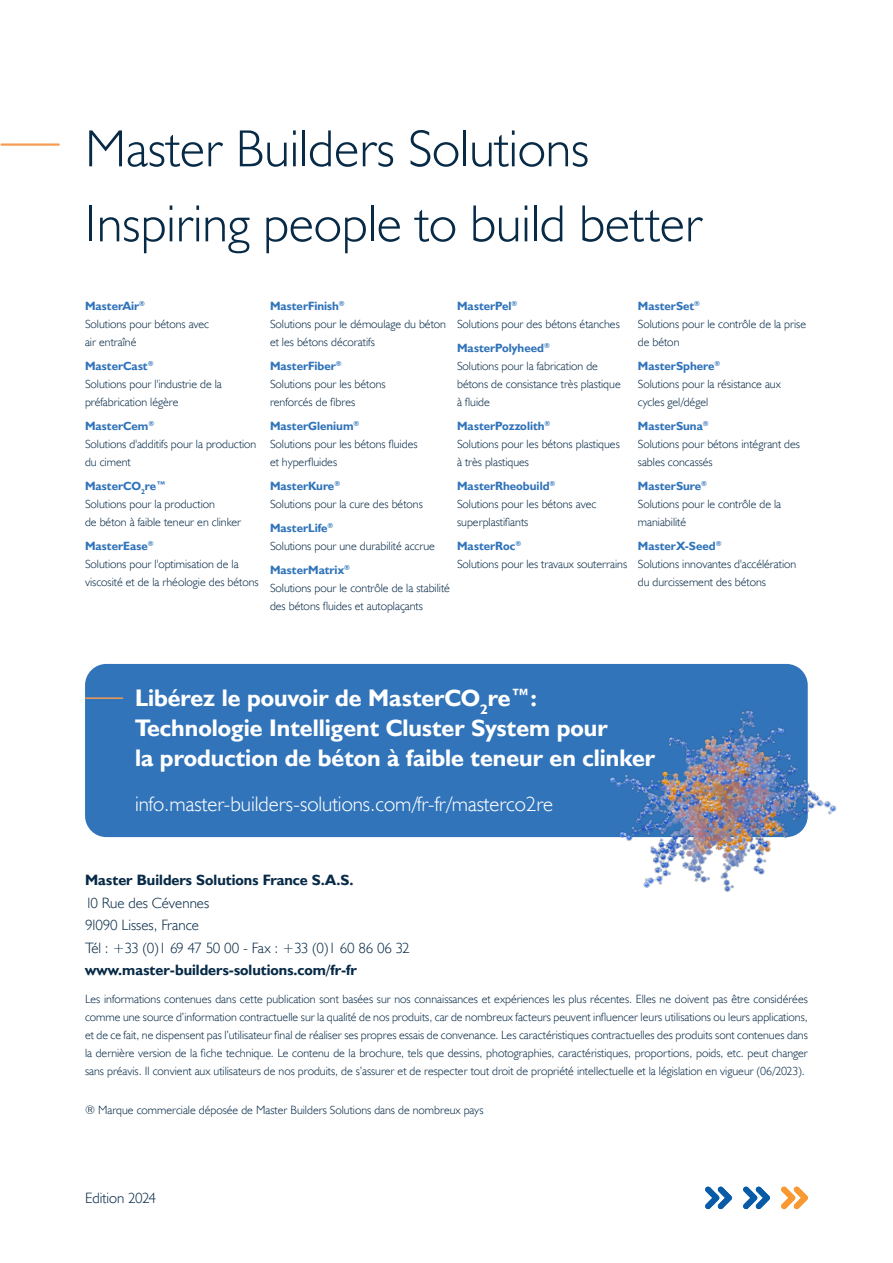
<style>
.page{position:relative;width:893px;height:1263px;background:#fff}
.page>*{position:absolute;margin:0;border:0;box-sizing:border-box;transform-origin:0 0}
.t1{font:300 52.5px/75px "Humanist 521 BT";color:#072a47}
.t2{font:700 24px/30px "Humanist 521 BT";color:#fff}
.t3{font:300 21px "Humanist 521 BT";color:#fff}
.t4{font:300 15px/22.5px "Humanist 521 BT";color:#072a47}
.t5{font:700 15px "Humanist 521 BT";color:#072a47}
.t6{font:300 12px/18px "Humanist 521 BT";color:#072a47}
.s1{font-weight:700;color:#3174ba}
</style>
<div class="page">
<hr style="left:2px;top:143px;width:57px;height:3px;background:#f79b52">
<div style="left:85px;top:664px;width:723px;height:173px;background:#3174ba;border-radius:21px"></div>
<svg style="left:705px;top:1187px;width:27px;height:22px"></svg>
<svg style="left:743px;top:1187px;width:27px;height:22px"></svg>
<svg style="left:781px;top:1187px;width:27px;height:22px"></svg>
<hr style="left:86px;top:697px;width:37px;height:2px;background:#f79b52">
<img style="left:577px;top:693px;width:260px;height:199px">
<h1 class="t1" style="left:85px;top:111px;width:619px">Master Builders Solutions<br>Inspiring people to build better</h1>
<p class="t6" style="left:85px;top:297px;width:126px"><span class="s1">MasterAir</span><sup>®<br></sup>Solutions pour bétons avec air entraîné</p>
<p class="t6" style="left:85px;top:357px;width:138px"><span class="s1">MasterCast</span><sup>®<br></sup>Solutions pour l'industrie de la préfabrication légère</p>
<p class="t6" style="left:85px;top:417px;width:173px"><span class="s1">MasterCem</span><sup>®<br></sup>Solutions d'additifs pour la production du ciment</p>
<p class="t6" style="left:85px;top:477px;width:158px"><span class="s1">MasterCO</span><sub>2</sub><span class="s1">re™<br></span>Solutions pour la production<br>de béton à faible teneur en clinker</p>
<p class="t6" style="left:85px;top:537px;width:175px"><span class="s1">MasterEase</span><sup>®<br></sup>Solutions pour l'optimisation de la viscosité et de la rhéologie des bétons</p>
<p class="t6" style="left:457px;top:297px;width:164px"><span class="s1">MasterPel</span><sup>®<br></sup>Solutions pour des bétons étanches</p>
<p class="t6" style="left:457px;top:339px;width:165px"><span class="s1">MasterPolyheed</span><sup>®<br></sup>Solutions pour la fabrication de bétons de consistance très plastique à fluide</p>
<p class="t6" style="left:457px;top:417px;width:164px"><span class="s1">MasterPozzolith</span><sup>®<br></sup>Solutions pour les bétons plastiques à très plastiques</p>
<p class="t6" style="left:457px;top:477px;width:141px"><span class="s1">MasterRheobuild</span><sup>®<br></sup>Solutions pour les bétons avec superplastifiants</p>
<p class="t6" style="left:457px;top:537px;width:172px"><span class="s1">MasterRoc</span><sup>®<br></sup>Solutions pour les travaux souterrains</p>
<p class="t6" style="left:270px;top:297px;width:178px"><span class="s1">MasterFinish</span><sup>®<br></sup>Solutions pour le démoulage du béton et les bétons décoratifs</p>
<p class="t6" style="left:270px;top:357px;width:117px"><span class="s1">MasterFiber</span><sup>®<br></sup>Solutions pour les bétons renforcés de fibres</p>
<p class="t6" style="left:270px;top:417px;width:149px"><span class="s1">MasterGlenium</span><sup>®<br></sup>Solutions pour les bétons fluides et hyperfluides</p>
<p class="t6" style="left:270px;top:477px;width:154px"><span class="s1">MasterKure</span><sup>®<br></sup>Solutions pour la cure des bétons</p>
<p class="t6" style="left:270px;top:519px;width:166px"><span class="s1">MasterLife</span><sup>®<br></sup>Solutions pour une durabilité accrue</p>
<p class="t6" style="left:270px;top:561px;width:181px"><span class="s1">MasterMatrix</span><sup>®<br></sup>Solutions pour le contrôle de la stabilité des bétons fluides et autoplaçants</p>
<p class="t6" style="left:638px;top:297px;width:170px"><span class="s1">MasterSet</span><sup>®<br></sup>Solutions pour le contrôle de la prise de béton</p>
<p class="t6" style="left:638px;top:357px;width:145px"><span class="s1">MasterSphere</span><sup>®<br></sup>Solutions pour la résistance aux cycles gel/dégel</p>
<p class="t6" style="left:638px;top:417px;width:164px"><span class="s1">MasterSuna</span><sup>®<br></sup>Solutions pour bétons intégrant des sables concassés</p>
<p class="t6" style="left:638px;top:477px;width:145px"><span class="s1">MasterSure</span><sup>®<br></sup>Solutions pour le contrôle de la maniabilité</p>
<p class="t6" style="left:638px;top:537px;width:160px"><span class="s1">MasterX-Seed</span><sup>®<br></sup>Solutions innovantes d'accélération du durcissement des bétons</p>
<h2 class="t2" style="left:135px;top:684px;width:522px">Libérez le pouvoir de MasterCO<sub>2</sub>re™:<br>Technologie Intelligent Cluster System pour<br>la production de béton à faible teneur en clinker</h2>
<h3 class="t3" style="left:135px;top:791px;width:420px">info.master-builders-solutions.com/fr-fr/masterco2re</h3>
<p class="t5" style="left:85px;top:871px;width:270px">Master Builders Solutions France S.A.S.</p>
<p class="t4" style="left:85px;top:891px;width:326px">10 Rue des Cévennes<br>91090 Lisses, France<br>Tél : +33 (0)1 69 47 50 00 - Fax : +33 (0)1 60 86 06 32</p>
<p class="t5" style="left:85px;top:961px;width:273px">www.master-builders-solutions.com/fr-fr</p>
<p class="t6" style="left:85px;top:990px;width:724px;text-align:justify">Les informations contenues dans cette publication sont basées sur nos connaissances et expériences les plus récentes. Elles ne doivent pas être considérées comme une source d’information contractuelle sur la qualité de nos produits, car de nombreux facteurs peuvent influencer leurs utilisations ou leurs applications, et de ce fait, ne dispensent pas l’utilisateur final de réaliser ses propres essais de convenance. Les caractéristiques contractuelles des produits sont contenues dans la dernière version de la fiche technique. Le contenu de la brochure, tels que dessins, photographies, caractéristiques, proportions, poids, etc. peut changer sans préavis. Il convient aux utilisateurs de nos produits, de s’assurer et de respecter tout droit de propriété intellectuelle et la législation en vigueur (06/2023).</p>
<p class="t6" style="left:85px;top:1101px;width:400px">® Marque commerciale déposée de Master Builders Solutions dans de nombreux pays</p>
<p class="t4" style="left:85px;top:1186px;width:72px">Edition 2024</p>
</div>
